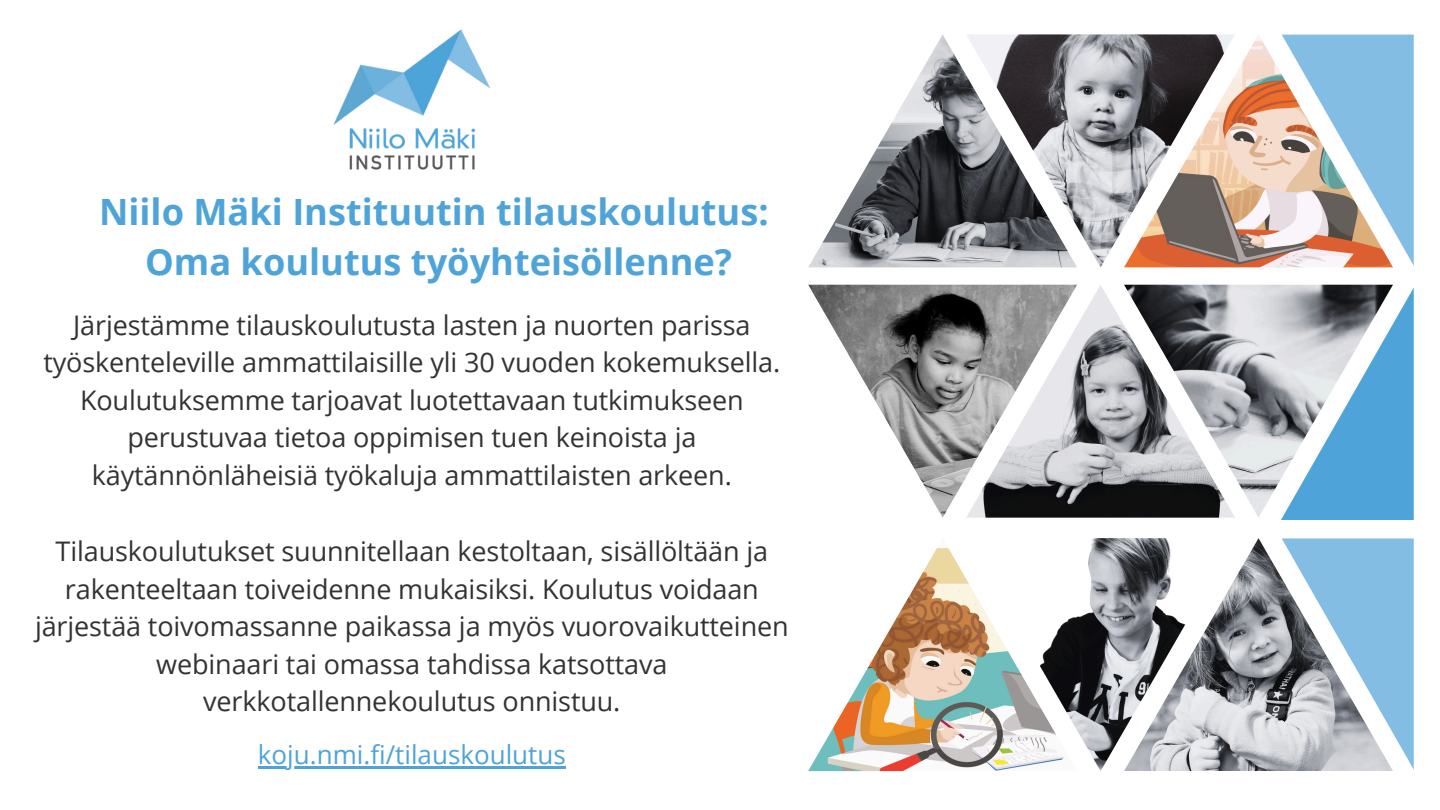
<style>
.page{position:relative;width:1440px;height:810px;background:#fff}
.page>*{position:absolute;margin:0;border:0;box-sizing:border-box;transform-origin:0 0}
.t1{font:700 36.2px/50.1px "Open Sans";color:#4ea4d8;text-align:center}
.t2{font:27px/37.5px "Open Sans";letter-spacing:-.005em;color:#333;text-align:center}
.t3{font:26px "Open Sans";color:#4ea4d8}
</style>
<div class="page">
<img style="left:333px;top:29px;width:158px;height:141px">
<img style="left:808px;top:35px;width:158px;height:232px">
<img style="left:966px;top:34px;width:158px;height:233px">
<img style="left:1124px;top:34px;width:269px;height:233px">
<img style="left:1235px;top:285px;width:158px;height:232px">
<img style="left:1077px;top:285px;width:158px;height:233px">
<img style="left:808px;top:285px;width:269px;height:233px">
<img style="left:808px;top:538px;width:158px;height:233px">
<img style="left:966px;top:538px;width:158px;height:233px">
<img style="left:1124px;top:538px;width:158px;height:233px">
<svg style="left:1281px;top:288px;width:133px;height:232px;fill:#4ea4d8"></svg>
<svg style="left:1282px;top:538px;width:132px;height:233px;background:#a0bdd2"></svg>
<svg style="left:1282px;top:35px;width:132px;height:232px;fill:#84bde3"></svg>
<hr style="left:258px;top:766px;width:308px;height:2px;background:#4ea4d8">
<p class="t1" style="left:99px;top:186px;width:671px">Niilo Mäki Instituutin tilauskoulutus:<br>Oma koulutus työyhteisöllenne?</p>
<h1 class="t2" style="left:43px;top:306px;width:738px">Järjestämme tilauskoulutusta lasten ja nuorten parissa työskenteleville ammattilaisille yli 30 vuoden kokemuksella.<br>Koulutuksemme tarjoavat luotettavaan tutkimukseen perustuvaa tietoa oppimisen tuen keinoista ja käytännönläheisiä työkaluja ammattilaisten arkeen.</h1>
<p class="t2" style="left:35px;top:532px;width:755px">Tilauskoulutukset suunnitellaan kestoltaan, sisällöltään ja rakenteeltaan toiveidenne mukaisiksi. Koulutus voidaan järjestää toivomassanne paikassa ja myös vuorovaikutteinen webinaari tai omassa tahdissa katsottava verkkotallennekoulutus onnistuu.</p>
<p class="t3" style="left:258px;top:737px;width:309px">koju.nmi.fi/tilauskoulutus</p>
</div>
